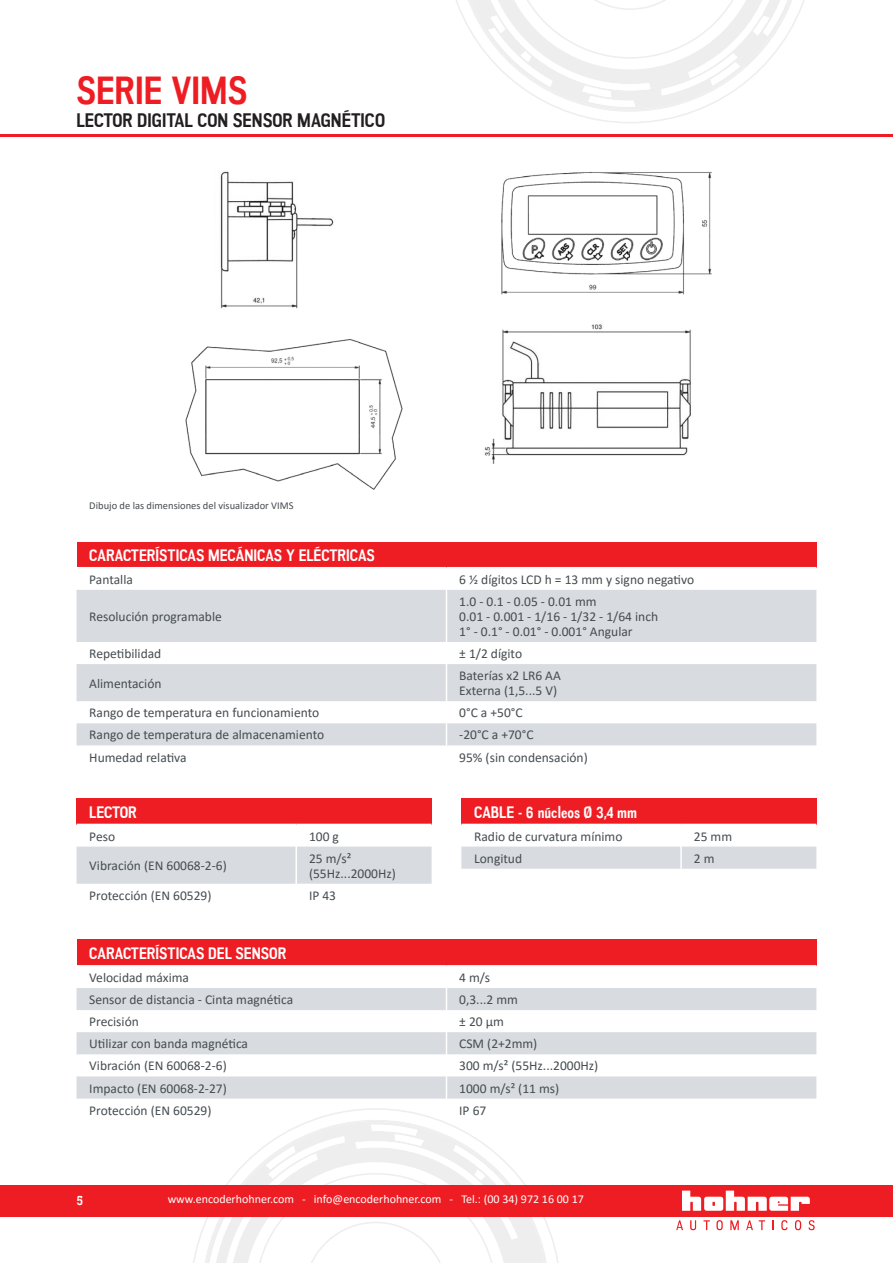
<style>
.page{position:relative;width:893px;height:1263px;background:#fff}
.page>*{position:absolute;margin:0;border:0;box-sizing:border-box;transform-origin:0 0}
.t1{font:700 39px "Akazan";color:#ee1d23}
.t2{font:700 19.5px "Akazan";color:#231f20}
.t3{font:700 16.5px "Akazan";color:#fff}
.t4{font:13.5px/15px "Calibri";color:#454c50}
.t5{font:700 13.5px "Akazan";color:#fff}
.t6{font:12px "Calibri";color:#fff}
.t7{font:10.5px "Calibri";color:#454c50}
</style>
<div class="page">
<svg style="left:456px;top:0;width:349px;height:112px"></svg>
<hr style="left:0;top:134px;width:893px;height:2px;background:#ee1d23">
<svg style="left:199px;top:1175px;width:350px;height:88px;fill:#f1f1f2"></svg>
<div style="left:0;top:1185px;width:893px;height:31px;background:#ee1d23"></div>
<svg style="left:682px;top:1190px;width:128px;height:21px"></svg>
<svg style="left:676px;top:1220px;width:7px;height:10px"></svg>
<svg style="left:690px;top:1220px;width:6px;height:10px"></svg>
<svg style="left:703px;top:1220px;width:7px;height:10px"></svg>
<svg style="left:716px;top:1220px;width:7px;height:10px"></svg>
<svg style="left:730px;top:1220px;width:9px;height:10px"></svg>
<svg style="left:746px;top:1220px;width:7px;height:10px"></svg>
<svg style="left:759px;top:1220px;width:6px;height:10px"></svg>
<svg style="left:772px;top:1220px;width:2px;height:10px"></svg>
<svg style="left:781px;top:1220px;width:6px;height:10px"></svg>
<svg style="left:795px;top:1220px;width:6px;height:10px"></svg>
<svg style="left:808px;top:1220px;width:7px;height:10px"></svg>
<div style="left:77px;top:542px;width:739px;height:26px;background:#ee1d23"></div>
<svg style="left:77px;top:590px;width:739px;height:155px;fill:#d8dce0"></svg>
<hr style="left:77px;top:567px;width:369px;height:1px;background:#fff">
<hr style="left:446px;top:567px;width:370px;height:1px;background:#fff">
<hr style="left:446px;top:590px;width:1px;height:52px;background:#fff">
<svg style="left:446px;top:642px;width:1px;height:22px"></svg>
<hr style="left:446px;top:664px;width:1px;height:37px;background:#fff">
<svg style="left:446px;top:701px;width:1px;height:44px"></svg>
<div style="left:77px;top:798px;width:355px;height:26px;background:#ee1d23"></div>
<div style="left:77px;top:846px;width:355px;height:38px;background:#d8dce0"></div>
<hr style="left:295px;top:846px;width:2px;height:38px;background:#fff">
<div style="left:461px;top:798px;width:355px;height:26px;background:#ee1d23"></div>
<svg style="left:461px;top:846px;width:355px;height:23px;background:#d9dde1"></svg>
<hr style="left:680px;top:846px;width:2px;height:23px;background:#fff">
<div style="left:77px;top:940px;width:739px;height:26px;background:#ee1d23"></div>
<svg style="left:77px;top:988px;width:739px;height:110px;fill:#d8dce0"></svg>
<hr style="left:77px;top:965px;width:369px;height:1px;background:#fff">
<hr style="left:446px;top:965px;width:370px;height:1px;background:#fff">
<svg style="left:207px;top:988px;width:311px;height:275px"></svg>
<img style="left:185px;top:171px;width:527px;height:319px">
<h1 class="t1" style="left:77px;top:68px;width:172px">SERIE VIMS</h1>
<h2 class="t2" style="left:77px;top:110px;width:310px">LECTOR DIGITAL CON SENSOR MAGNÉTICO</h2>
<p class="t7" style="left:89px;top:498px;width:206px">Dibujo de las dimensiones del visualizador VIMS</p>
<p class="t3" style="left:89px;top:546px;width:287px">CARACTERÍSTICAS MECÁNICAS Y ELÉCTRICAS</p>
<p class="t4" style="left:89px;top:571px;width:45px">Pantalla</p>
<p class="t4" style="left:459px;top:571px;width:236px">6 ½ dígitos LCD h = 13 mm y signo negativo</p>
<p class="t4" style="left:89px;top:609px;width:134px">Resolución programable</p>
<p class="t4" style="left:459px;top:594px;width:200px">1.0 - 0.1 - 0.05 - 0.01 mm<br>0.01 - 0.001 - 1/16 - 1/32 - 1/64 inch<br>1° - 0.1° - 0.01° - 0.001° Angular</p>
<p class="t4" style="left:89px;top:646px;width:74px">Repetibilidad</p>
<p class="t4" style="left:459px;top:646px;width:64px">± 1/2 dígito</p>
<p class="t4" style="left:89px;top:675px;width:74px">Alimentación</p>
<p class="t4" style="left:459px;top:668px;width:103px">Baterías x2 LR6 AA<br>Externa (1,5...5 V)</p>
<p class="t4" style="left:89px;top:705px;width:231px">Rango de temperatura en funcionamiento</p>
<p class="t4" style="left:459px;top:705px;width:65px">0°C a +50°C</p>
<p class="t4" style="left:89px;top:727px;width:236px">Rango de temperatura de almacenamiento</p>
<p class="t4" style="left:459px;top:727px;width:76px">-20°C a +70°C</p>
<p class="t4" style="left:89px;top:749px;width:99px">Humedad relativa</p>
<p class="t4" style="left:459px;top:749px;width:130px">95% (sin condensación)</p>
<p class="t3" style="left:89px;top:803px;width:49px">LECTOR</p>
<p class="t4" style="left:89px;top:828px;width:27px">Peso</p>
<p class="t4" style="left:309px;top:828px;width:31px">100 g</p>
<p class="t4" style="left:89px;top:858px;width:139px">Vibración (EN 60068-2-6)</p>
<p class="t4" style="left:309px;top:850px;width:88px">25 m/s² (55Hz...2000Hz)</p>
<p class="t4" style="left:89px;top:887px;width:124px">Protección (EN 60529)</p>
<p class="t4" style="left:309px;top:887px;width:29px">IP 43</p>
<p class="t3" style="left:474px;top:803px;width:164px">CABLE - 6 núcleos Ø 3,4 mm</p>
<p class="t4" style="left:474px;top:828px;width:150px">Radio de curvatura mínimo</p>
<p class="t4" style="left:694px;top:828px;width:40px">25 mm</p>
<p class="t4" style="left:474px;top:850px;width:50px">Longitud</p>
<p class="t4" style="left:694px;top:850px;width:22px">2 m</p>
<p class="t3" style="left:89px;top:944px;width:199px">CARACTERÍSTICAS DEL SENSOR</p>
<p class="t4" style="left:89px;top:969px;width:101px">Velocidad máxima</p>
<p class="t4" style="left:459px;top:969px;width:32px">4 m/s</p>
<p class="t4" style="left:89px;top:992px;width:205px">Sensor de distancia - Cinta magnética</p>
<p class="t4" style="left:459px;top:992px;width:60px">0,3...2 mm</p>
<p class="t4" style="left:89px;top:1014px;width:51px">Precisión</p>
<p class="t4" style="left:459px;top:1014px;width:46px">± 20 μm</p>
<p class="t4" style="left:89px;top:1036px;width:160px">Utilizar con banda magnética</p>
<p class="t4" style="left:459px;top:1036px;width:80px">CSM (2+2mm)</p>
<p class="t4" style="left:89px;top:1058px;width:139px">Vibración (EN 60068-2-6)</p>
<p class="t4" style="left:459px;top:1058px;width:141px">300 m/s² (55Hz...2000Hz)</p>
<p class="t4" style="left:89px;top:1080px;width:139px">Impacto (EN 60068-2-27)</p>
<p class="t4" style="left:459px;top:1080px;width:102px">1000 m/s² (11 ms)</p>
<p class="t4" style="left:89px;top:1102px;width:124px">Protección (EN 60529)</p>
<p class="t4" style="left:459px;top:1102px;width:29px">IP 67</p>
<p class="t5" style="left:76px;top:1193px;width:8px">5</p>
<p class="t6" style="left:168px;top:1191px;width:418px">www.encoderhohner.com - info@encoderhohner.com - Tel.: (00 34) 972 16 00 17</p>
</div>
